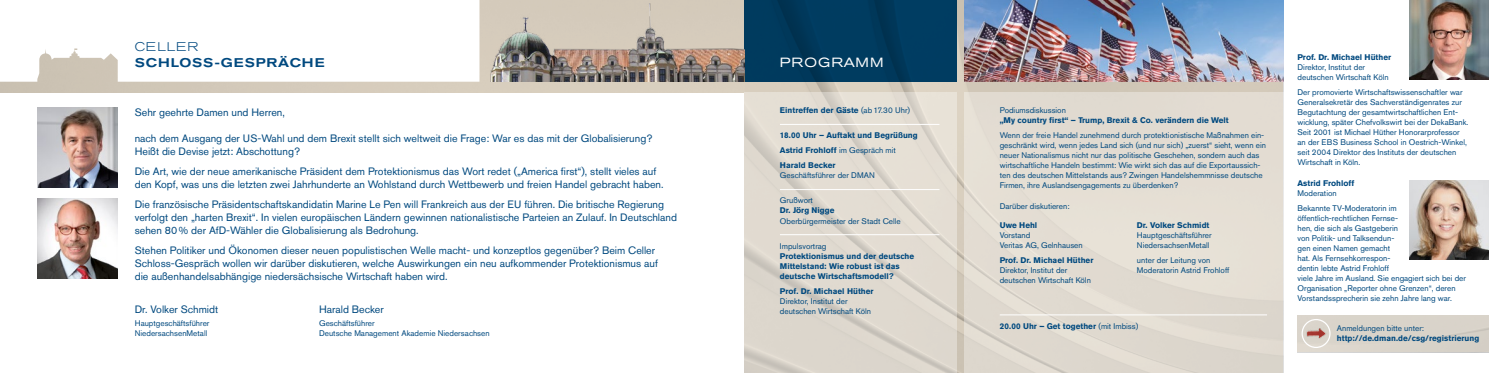
<style>
.page{position:relative;width:1489px;height:373px;background:#fff}
.page>*{position:absolute;margin:0;border:0;box-sizing:border-box;transform-origin:0 0}
.t1{font:expanded 13.25px "Akzidenz Grotesk BE";letter-spacing:.07em;color:#fff}
.t2{font:500 expanded 12.5px "Akzidenz Grotesk BE";letter-spacing:.07em;color:#00497f}
.t3{font:300 expanded 12.5px "Akzidenz Grotesk BE";letter-spacing:.07em;color:#00497f}
.t4{font:10.62px/13.1px "Akzidenz Grotesk Pro";color:#00497f}
.t5{font:8.12px/10px "Akzidenz Grotesk Pro";color:#00497f}
.t6{font:700 8.12px/15px "Akzidenz Grotesk Pro";color:#00497f}
.s1{font-weight:400}
</style>
<div class="page">
<img style="left:744px;top:0;width:539px;height:372px">
<img style="left:0;top:0;width:744px;height:92px">
<img style="left:38px;top:107px;width:80px;height:80px">
<img style="left:38px;top:198px;width:80px;height:80px">
<div style="left:744px;top:0;width:213px;height:81px;background:linear-gradient(to right,#00395b,#003c60)"></div>
<div style="left:964px;top:92px;width:319px;height:280px;background:#e3dcd2"></div>
<svg style="left:744px;top:92px;width:213px;height:280px;background:#dfd9cf"></svg>
<img style="left:1409px;top:180px;width:79px;height:79px">
<img style="left:480px;top:0;width:264px;height:81px">
<svg style="left:0;top:0;width:479px;height:81px"></svg>
<hr style="left:780px;top:124px;width:159px;height:1px;background:#fff">
<hr style="left:780px;top:189px;width:159px;height:1px;background:#fff">
<hr style="left:780px;top:234px;width:159px;height:1px;background:#fff">
<hr style="left:999px;top:314px;width:267px;height:1px;background:#fff">
<img style="left:964px;top:0;width:319px;height:81px">
<div style="left:1297px;top:315px;width:191px;height:36px;background:#d9d3ca"></div>
<div style="left:1301px;top:318px;width:29px;height:29px;border:1px solid #fff;border-radius:50%"></div>
<img style="left:1306px;top:328px;width:20px;height:10px">
<img style="left:1409px;top:0;width:79px;height:80px">
<h2 class="t3" style="left:135px;top:39px;width:65px">CELLER</h2>
<h2 class="t2" style="left:135px;top:55px;width:191px">SCHLOSS-GESPRÄCHE</h2>
<h3 class="t4" style="left:135px;top:105px;width:152px">Sehr geehrte Damen und Herren,</h3>
<h3 class="t4" style="left:135px;top:131px;width:519px">nach dem Ausgang der US-Wahl und dem Brexit stellt sich weltweit die Frage: War es das mit der Globalisierung?<br>Heißt die Devise jetzt: Abschottung?</h3>
<h3 class="t4" style="left:135px;top:164px;width:530px">Die Art, wie der neue amerikanische Präsident dem Protektionismus das Wort redet („America first“), stellt vieles auf den Kopf, was uns die letzten zwei Jahrhunderte an Wohlstand durch Wettbewerb und freien Handel gebracht haben.</h3>
<p class="t4" style="left:135px;top:197px;width:543px">Die französische Präsidentschaftskandidatin Marine Le Pen will Frankreich aus der EU führen. Die britische Regierung verfolgt den „harten Brexit“. In vielen europäischen Ländern gewinnen nationalistische Parteien an Zulauf. In Deutschland sehen 80 % der AfD-Wähler die Globalisierung als Bedrohung.</p>
<p class="t4" style="left:135px;top:243px;width:524px">Stehen Politiker und Ökonomen dieser neuen populistischen Welle macht- und konzeptlos gegenüber? Beim Celler<br>Schloss-Gespräch wollen wir darüber diskutieren, welche Auswirkungen ein neu aufkommender Protektionismus auf die außenhandelsabhängige niedersächsische Wirtschaft haben wird.</p>
<h3 class="t4" style="left:135px;top:302px;width:85px">Dr. Volker Schmidt</h3>
<h3 class="t4" style="left:319px;top:302px;width:66px">Harald Becker</h3>
<p class="t5" style="left:135px;top:317px;width:76px">Hauptgeschäftsführer</p>
<p class="t5" style="left:319px;top:317px;width:57px">Geschäftsführer</p>
<p class="t5" style="left:135px;top:327px;width:74px">NiedersachsenMetall</p>
<p class="t5" style="left:319px;top:327px;width:172px">Deutsche Management Akademie Niedersachsen</p>
<h1 class="t1" style="left:780px;top:55px;width:105px">PROGRAMM</h1>
<p class="t6" style="left:780px;top:103px;width:132px">Eintreffen der Gäste <span class="s1">(ab 17.30 Uhr)</span></p>
<p class="t6" style="left:780px;top:128px;width:139px">18.00 Uhr – Auftakt und Begrüßung<br>Astrid Frohloff <span class="s1">im Gespräch mit<br></span>Harald Becker</p>
<p class="t5" style="left:780px;top:170px;width:96px">Geschäftsführer der DMAN</p>
<p class="t5" style="left:780px;top:195px;width:35px">Grußwort</p>
<p class="t6" style="left:780px;top:203px;width:56px">Dr. Jörg Nigge</p>
<p class="t5" style="left:780px;top:215px;width:122px">Oberbürgermeister der Stadt Celle</p>
<p class="t5" style="left:780px;top:240px;width:48px">Impulsvortrag</p>
<p class="t6" style="left:780px;top:250px;width:136px;line-height:10px">Protektionismus und der deutsche<br>Mittelstand: Wie robust ist das deutsche Wirtschaftsmodell?</p>
<p class="t6" style="left:780px;top:283px;width:95px">Prof. Dr. Michael Hüther</p>
<p class="t5" style="left:780px;top:295px;width:93px">Direktor, Institut der deutschen Wirtschaft Köln</p>
<p class="t5" style="left:999px;top:105px;width:68px">Podiumsdiskussion</p>
<p class="t6" style="left:999px;top:113px;width:230px">„My country first“ – Trump, Brexit &amp; Co. verändern die Welt</p>
<p class="t5" style="left:999px;top:130px;width:268px">Wenn der freie Handel zunehmend durch protektionistische Maßnahmen ein&shy;geschränkt wird, wenn jedes Land sich (und nur sich) „zuerst“ sieht, wenn ein neuer Nationalismus nicht nur das politische Geschehen, sondern auch das wirtschaftliche Handeln bestimmt: Wie wirkt sich das auf die Exportaussich&shy;ten des deutschen Mittelstands aus? Zwingen Handelshemmnisse deutsche Firmen, ihre Auslandsengagements zu überdenken?</p>
<p class="t5" style="left:999px;top:200px;width:71px">Darüber diskutieren:</p>
<p class="t6" style="left:999px;top:217px;width:39px">Uwe Hehl</p>
<p class="t5" style="left:999px;top:229px;width:84px">Vorstand<br>Veritas AG, Gelnhausen</p>
<p class="t6" style="left:999px;top:252px;width:95px">Prof. Dr. Michael Hüther</p>
<p class="t5" style="left:999px;top:264px;width:93px">Direktor, Institut der deutschen Wirtschaft Köln</p>
<p class="t6" style="left:1136px;top:217px;width:74px">Dr. Volker Schmidt</p>
<p class="t5" style="left:1136px;top:229px;width:76px">Hauptgeschäftsführer<br>NiedersachsenMetall</p>
<p class="t5" style="left:1136px;top:254px;width:94px">unter der Leitung von<br>Moderatorin Astrid Frohloff</p>
<p class="t6" style="left:999px;top:318px;width:140px">20.00 Uhr – Get together <span class="s1">(mit Imbiss)</span></p>
<p class="t6" style="left:1297px;top:49px;width:95px">Prof. Dr. Michael Hüther</p>
<p class="t5" style="left:1297px;top:62px;width:93px">Direktor, Institut der deutschen Wirtschaft Köln</p>
<p class="t5" style="left:1297px;top:87px;width:172px">Der promovierte Wirtschaftswissenschaftler war Generalsekretär des Sachverständigenrates zur Begutachtung der gesamtwirtschaftlichen Ent&shy;wicklung, später Chefvolkswirt bei der DekaBank.<br>Seit 2001 ist Michael Hüther Honorarprofessor an der EBS Business School in Oestrich-Winkel, seit 2004 Direktor des Instituts der deutschen Wirtschaft in Köln.</p>
<p class="t6" style="left:1297px;top:175px;width:58px">Astrid Frohloff</p>
<p class="t5" style="left:1297px;top:185px;width:101px;line-height:15px">Moderation<br>Bekannte TV-Moderatorin im</p>
<p class="t5" style="left:1297px;top:213px;width:170px">öffentlich-rechtlichen Fernse-<br>hen, die sich als Gastgeberin<br>von Politik- und Talksendun-<br>gen einen Namen gemacht<br>hat. Als Fernsehkorrespon-<br>dentin lebte Astrid Frohloff<br>viele Jahre im Ausland. Sie engagiert sich bei der Organisation „Reporter ohne Grenzen“, deren Vorstandssprecherin sie zehn Jahre lang war.</p>
<p class="t5" style="left:1336px;top:322px;width:89px">Anmeldungen bitte unter:</p>
<p class="t6" style="left:1336px;top:329px;width:144px">http://de.dman.de/csg/registrierung</p>
</div>
